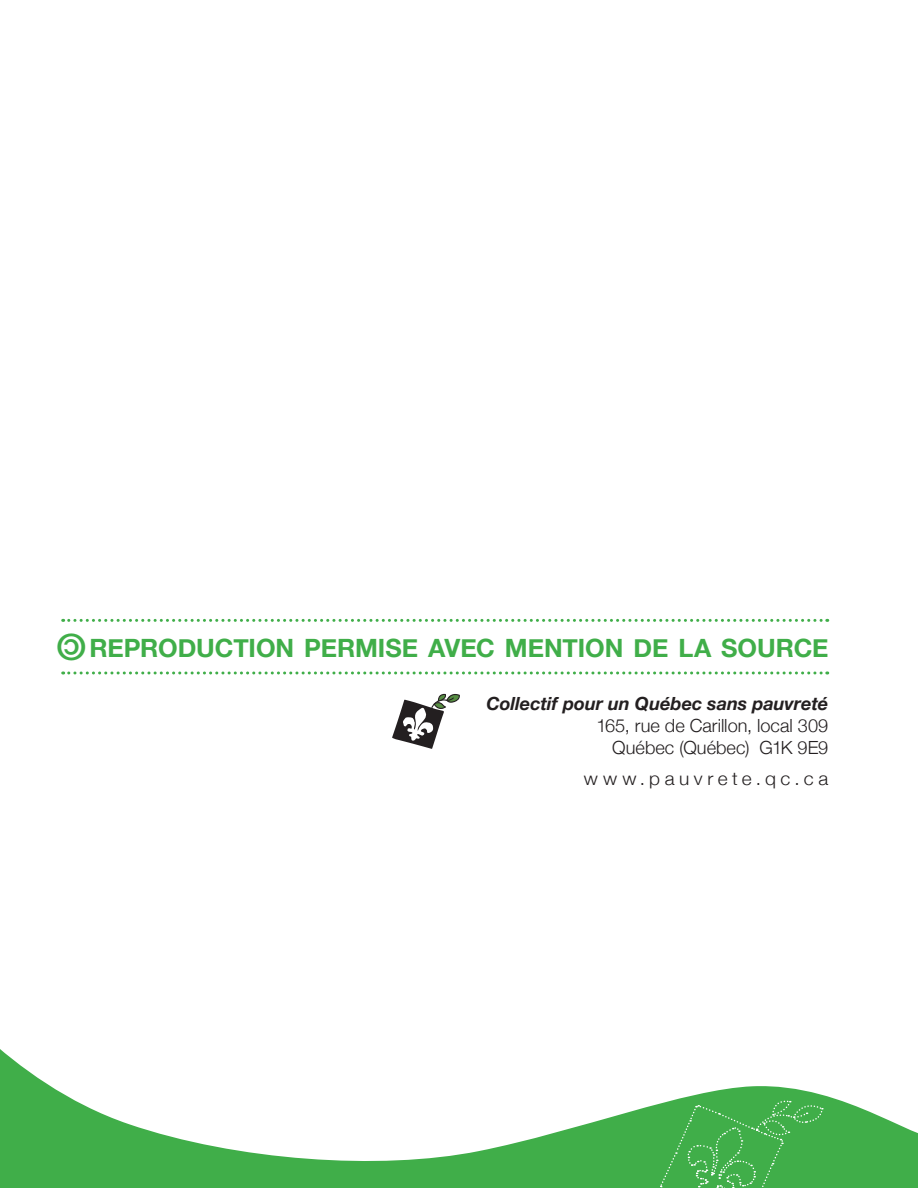
<style>
.page{position:relative;width:918px;height:1188px;background:#fff}
.page>*{position:absolute;margin:0;border:0;box-sizing:border-box;transform-origin:0 0}
.t1{font:700 36px "Helvetica Neue";color:#40ae49}
.t2{font:700 25.2px "Helvetica Neue";letter-spacing:-.005em;color:#40ae49}
.t3{font:300 18.15px/21.8px "Helvetica Neue";color:#231f20;text-align:right}
.t4{font:italic 700 18.15px "Helvetica Neue";color:#231f20}
.t5{font:300 18.15px "Helvetica Neue";letter-spacing:.24em;color:#231f20;scale:1.05 1}
</style>
<div class="page">
<svg style="left:0;top:1049px;width:918px;height:139px"></svg>
<svg style="left:659px;top:1100px;width:164px;height:88px"></svg>
<svg style="left:392px;top:693px;width:68px;height:56px"></svg>
<svg style="left:63px;top:619px;width:765px;height:3px"></svg>
<svg style="left:63px;top:671px;width:765px;height:3px"></svg>
<h1 class="t1" style="left:86px;top:675px;width:30px;rotate:-180deg">©</h1>
<h2 class="t2" style="left:89px;top:628px;width:741px">REPRODUCTION PERMISE AVEC MENTION DE LA SOURCE</h2>
<p class="t4" style="left:486px;top:690px;width:343px">Collectif pour un Québec sans pauvreté</p>
<p class="t3" style="left:596px;top:714px;width:233px">165, rue de Carillon, local 309<br>Québec (Québec) G1K 9E9</p>
<p class="t5" style="left:584px;top:764px;width:234px">www.pauvrete.qc.ca</p>
</div>
